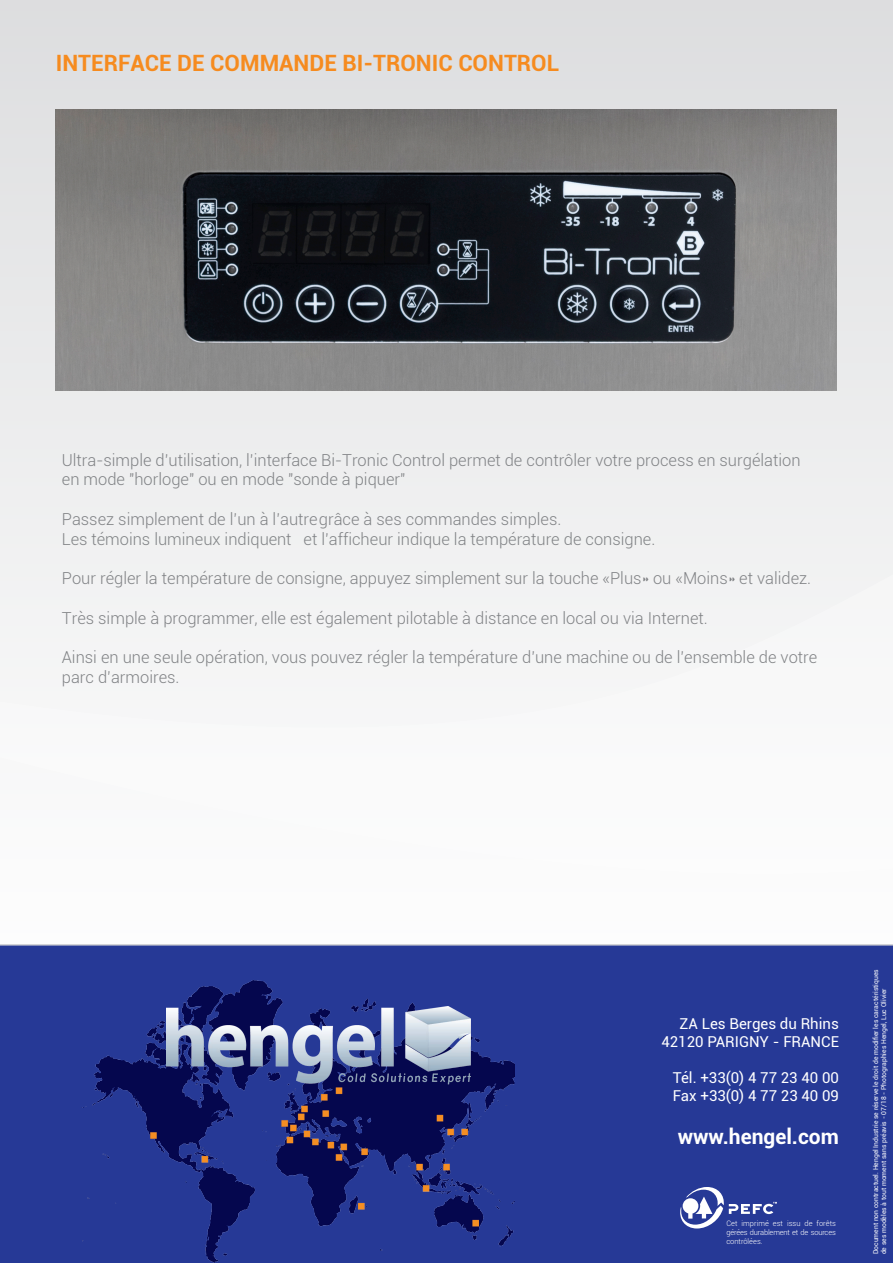
<style>
.page{position:relative;width:893px;height:1263px;background:#fff}
.page>*{position:absolute;margin:0;border:0;box-sizing:border-box;transform-origin:0 0}
.t1{font:700 22.5px "Roboto";color:#f68b1f}
.t2{font:700 21px "Roboto";color:#fff}
.t3{font:300 16.5px/19.8px "Roboto";color:#808285}
.t4{font:15px/18px "Roboto";color:#fff;text-align:right}
.t5{font:300 7.5px/9px "Roboto";letter-spacing:-.02em;color:#fff;text-align:justify}
.t6{font:6.75px/8.1px "Roboto";color:#fff}
</style>
<div class="page">
<svg style="left:0;top:0;width:893px;height:382px;background:#e0e0e2"></svg>
<div style="left:0;top:382px;width:893px;height:285px;background:#f0f0f1"></div>
<div style="left:0;top:944px;width:893px;height:319px;background:#263996"></div>
<img style="left:79px;top:978px;width:436px;height:285px">
<img style="left:56px;top:109px;width:781px;height:281px">
<svg style="left:680px;top:1187px;width:97px;height:41px"></svg>
<img style="left:167px;top:1006px;width:304px;height:78px">
<h1 class="t1" style="left:56px;top:47px;width:505px">INTERFACE DE COMMANDE BI-TRONIC CONTROL</h1>
<p class="t3" style="left:62px;top:449px;width:740px">Ultra-simple d’utilisation, l’interface Bi-Tronic Control permet de contrôler votre process en surgélation en mode "horloge" ou en mode "sonde à piquer"</p>
<p class="t3" style="left:62px;top:509px;width:595px">Passez simplement de l’un à l’autre grâce à ses commandes simples.<br>Les témoins lumineux indiquent et l’afficheur indique la température de consigne.</p>
<p class="t3" style="left:62px;top:568px;width:751px">Pour régler la température de consigne, appuyez simplement sur la touche «Plus» ou «Moins» et validez.</p>
<p class="t3" style="left:62px;top:607px;width:647px">Très simple à programmer, elle est également pilotable à distance en local ou via Internet.</p>
<p class="t3" style="left:62px;top:647px;width:757px">Ainsi en une seule opération, vous pouvez régler la température d’une machine ou de l’ensemble de votre parc d’armoires.</p>
<p class="t4" style="left:661px;top:1014px;width:179px">ZA Les Berges du Rhins<br>42120 PARIGNY - FRANCE</p>
<p class="t4" style="left:673px;top:1068px;width:168px;text-align:left">Tél. +33(0) 4 77 23 40 00<br>Fax +33(0) 4 77 23 40 09</p>
<p class="t2" style="left:678px;top:1122px;width:163px">www.hengel.com</p>
<p class="t5" style="left:726px;top:1219px;width:111px">Cet imprimé est issu de forêts gérées durablement et de sources contrôlées.</p>
<p class="t6" style="left:871px;top:1254px;width:287px;rotate:-90deg">Document non contractuel. Hengel Industrie se réserve le droit de modifier les caractéristiques de ses modèles à tout moment sans préavis - 07/18 - Photographies Hengel, Luc Olivier</p>
</div>
